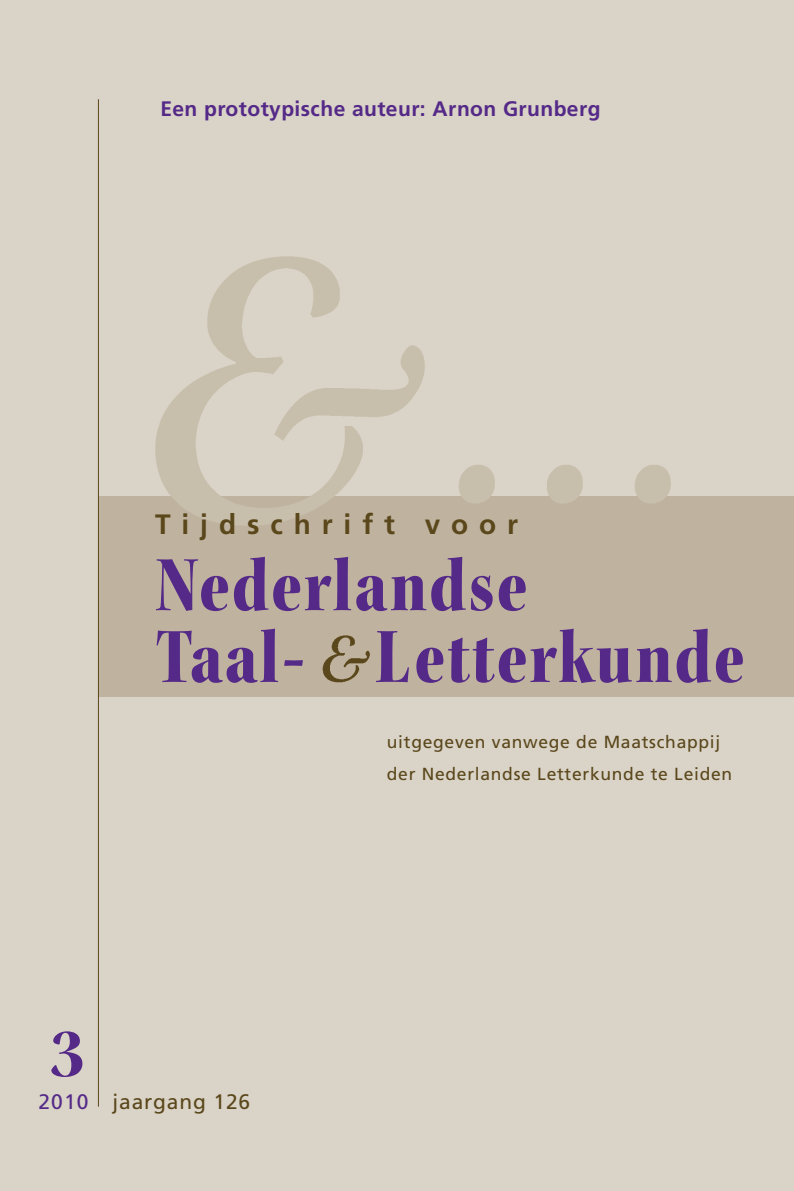
<style>
.page{position:relative;width:794px;height:1191px;background:#dad3c7}
.page>*{position:absolute;margin:0;border:0;box-sizing:border-box;transform-origin:0 0}
.t1{font:78.75px/71.8px "Kepl MM 0 91 0 8 0 823 0 76";letter-spacing:.03em;color:#542988}
.t2{font:70px "Kepl MM 13 41 15 47 103 309 117 352";color:#542988}
.t3{font:700 28px "Frutiger";letter-spacing:.39em;color:#5a471b}
.t4{font:700 21px "Frutiger";letter-spacing:.02em;color:#542988}
.t5{font:21px "Frutiger";letter-spacing:.04em;color:#5a471b}
.t6{font:21px "Frutiger";color:#542988}
.t7{font:17.5px/31.5px "Frutiger";letter-spacing:.04em;color:#5a471b}
</style>
<div class="page">
<div style="left:99px;top:496px;width:695px;height:201px;background:#bfb39f"></div>
<hr style="left:98px;top:99px;width:1px;height:1007px;background:#5a471b">
<img style="left:155px;top:256px;width:516px;height:270px">
<img style="left:322px;top:635px;width:48px;height:48px">
<p class="t4" style="left:160px;top:100px;width:441px">Een prototypische auteur: Arnon Grunberg</p>
<h3 class="t3" style="left:155px;top:513px;width:364px">Tijdschrift voor</h3>
<h1 class="t1" style="left:155px;top:547px;width:590px">Nederlandse<br>Taal- Letterkunde</h1>
<p class="t7" style="left:387px;top:727px;width:347px">uitgegeven vanwege de Maatschappij der Nederlandse Letterkunde te Leiden</p>
<h2 class="t2" style="left:49px;top:1015px;width:37px">3</h2>
<p class="t6" style="left:39px;top:1093px;width:51px">2010</p>
<p class="t5" style="left:112px;top:1093px;width:139px">jaargang 126</p>
</div>
